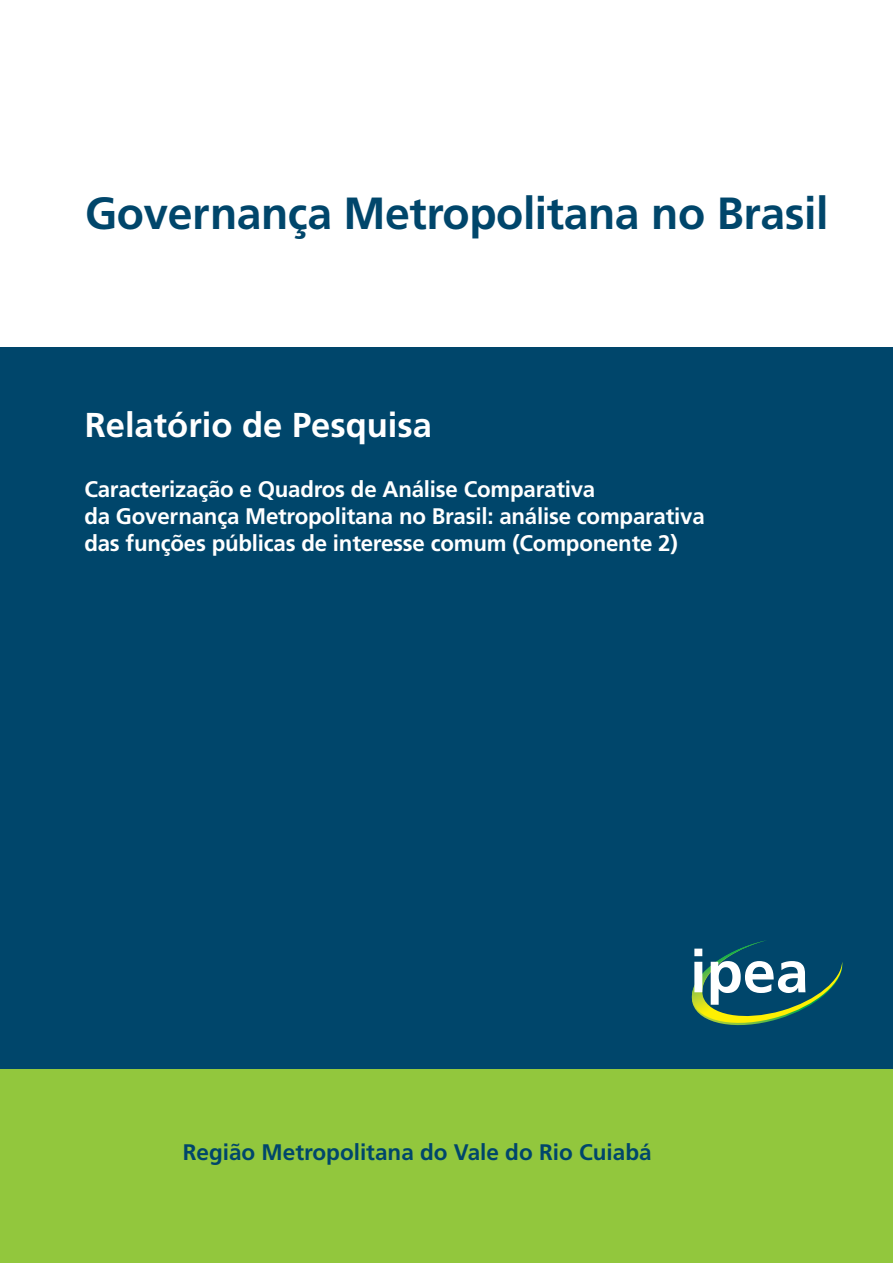
<style>
.page{position:relative;width:893px;height:1263px;background:#fff}
.page>*{position:absolute;margin:0;border:0;box-sizing:border-box;transform-origin:0 0}
.titulo_geral{font:700 45px "Frutiger LT Pro";letter-spacing:-.01em;color:#00466b}
.titulo_relatorio_pes{font:700 34.5px "Frutiger LT Pro";color:#fff}
.titulo_relatorio_pes-2{font:700 22.5px/27px "Frutiger LT Pro";letter-spacing:-.01em;color:#fff}
.titulo_relatorio_pes-3{font:700 22.5px "Frutiger LT Pro";color:#00466b}
</style>
<div class="page">
<div style="left:0;top:347px;width:892px;height:915px;background:#00466b"></div>
<div style="left:0;top:1068px;width:892px;height:194px;background:#92c73d"></div>
<svg style="left:691px;top:940px;width:152px;height:86px"></svg>
<p class="titulo_geral" style="left:85px;top:187px;width:744px">Governança Metropolitana no Brasil</p>
<p class="titulo_relatorio_pes" style="left:85px;top:404px;width:349px">Relatório de Pesquisa</p>
<p class="titulo_relatorio_pes-2" style="left:84px;top:476px;width:621px">Caracterização e Quadros de Análise Comparativa<br>da Governança Metropolitana no Brasil: análise comparativa das funções públicas de interesse comum (Componente 2)</p>
<p class="titulo_relatorio_pes-3" style="left:183px;top:1138px;width:470px">Região Metropolitana do Vale do Rio Cuiabá</p>
</div>
